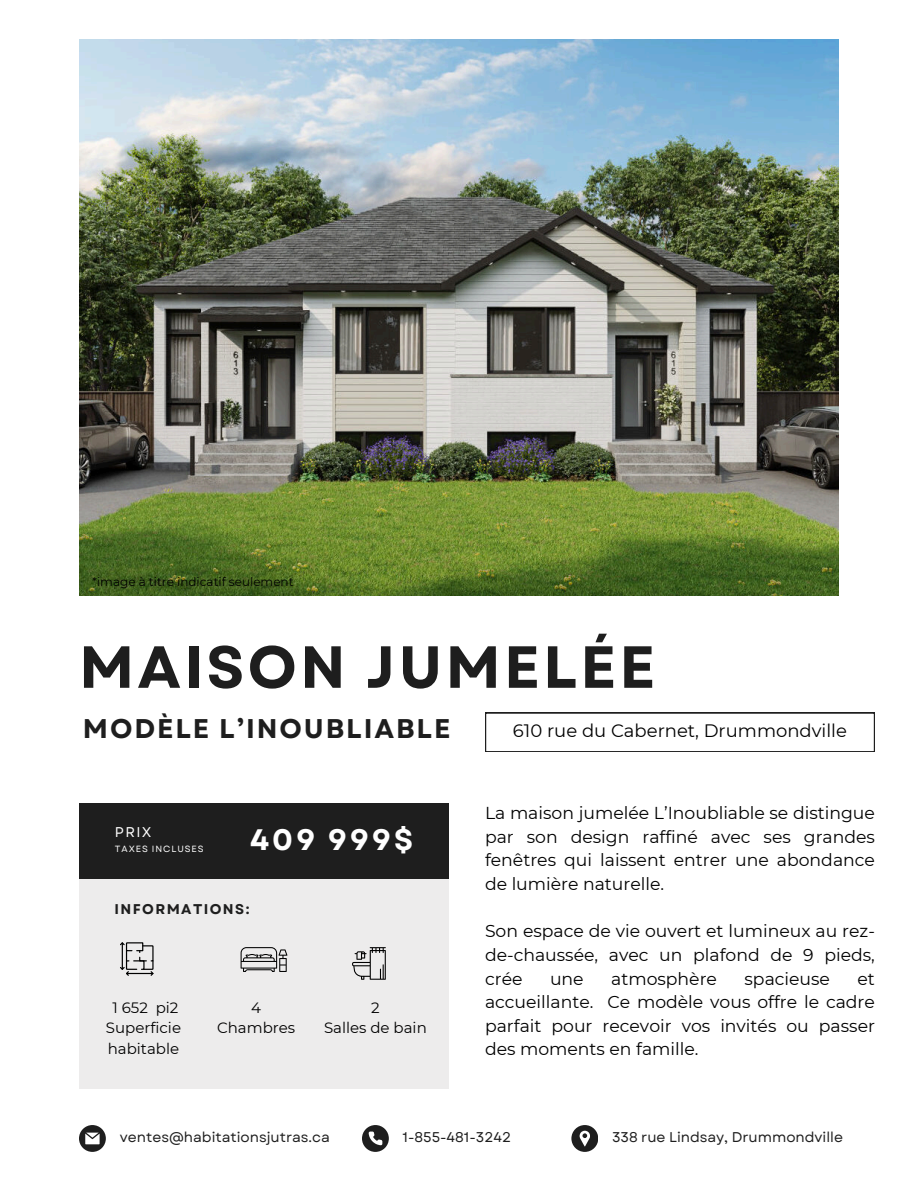
<style>
.page{position:relative;width:918px;height:1188px;background:#fff}
.page>*{position:absolute;margin:0;border:0;box-sizing:border-box;transform-origin:0 0}
.t1{font:700 59.25px "Garet";letter-spacing:.055em;color:#1e1e1e}
.t2{font:700 29.7px "Garet";letter-spacing:.1em;color:#fff}
.t3{font:700 27px "Garet";letter-spacing:.07em;color:#1e1e1e}
.t4{font:18px "Montserrat";color:#000}
.t5{font:17.25px/23.7px "Montserrat";color:#000;text-align:justify}
.t6{font:15px/20.2px "Montserrat";color:#000;text-align:center}
.t7{font:14.1px "Garet";color:#1e1e1e}
.t8{font:700 14.1px "Garet";letter-spacing:.1em;color:#1e1e1e}
.t9{font:14.1px "Garet";color:#fff}
.t10{font:12px "Montserrat";color:#000}
.t11{font:9px "Garet";letter-spacing:.1em;color:#fff}
</style>
<div class="page">
<img style="left:79px;top:40px;width:759px;height:555px">
<div style="left:79px;top:803px;width:370px;height:286px;background:#edecec"></div>
<div style="left:79px;top:803px;width:370px;height:75px;background:#1e1e1e"></div>
<svg style="left:79px;top:1125px;width:27px;height:27px"></svg>
<div style="left:571px;top:1125px;width:27px;height:27px;background:#1e1e1e;border-radius:50%"></div>
<svg style="left:580px;top:1131px;width:10px;height:15px"></svg>
<svg style="left:362px;top:1125px;width:27px;height:27px"></svg>
<svg style="left:120px;top:942px;width:34px;height:34px"></svg>
<svg style="left:241px;top:947px;width:46px;height:25px"></svg>
<svg style="left:352px;top:947px;width:34px;height:33px"></svg>
<svg style="left:485px;top:713px;width:390px;height:39px"></svg>
<p class="t10" style="left:92px;top:573px;width:203px">*image à titre indicatif seulement</p>
<h1 class="t1" style="left:79px;top:630px;width:578px">MAISON JUMELÉE</h1>
<h3 class="t3" style="left:83px;top:712px;width:369px">MODÈLE L’INOUBLIABLE</h3>
<p class="t9" style="left:115px;top:824px;width:38px">PRIX</p>
<p class="t11" style="left:115px;top:844px;width:90px">TAXES INCLUSES</p>
<h2 class="t2" style="left:250px;top:821px;width:164px">409 999$</h2>
<p class="t8" style="left:115px;top:900px;width:136px">INFORMATIONS:</p>
<p class="t6" style="left:106px;top:997px;width:77px">1 652 pi2<br>Superficie habitable</p>
<p class="t6" style="left:217px;top:997px;width:80px">4<br>Chambres</p>
<p class="t6" style="left:324px;top:997px;width:104px">2<br>Salles de bain</p>
<p class="t4" style="left:513px;top:718px;width:336px">610 rue du Cabernet, Drummondville</p>
<p class="t5" style="left:485px;top:801px;width:391px">La maison jumelée L’Inoubliable se distingue par son design raffiné avec ses grandes fenêtres qui laissent entrer une abondance de lumière naturelle.</p>
<p class="t5" style="left:485px;top:919px;width:391px">Son espace de vie ouvert et lumineux au rez&shy;de-chaussée, avec un plafond de 9 pieds, crée</p>
<p class="t5" style="left:550px;top:966px;width:35px">une</p>
<p class="t5" style="left:611px;top:966px;width:107px">atmosphère</p>
<p class="t5" style="left:745px;top:966px;width:87px">spacieuse</p>
<p class="t5" style="left:485px;top:966px;width:391px;text-indent:373px">et accueillante. Ce modèle vous offre le cadre parfait pour recevoir vos invités ou passer des moments en famille.</p>
<p class="t7" style="left:120px;top:1128px;width:212px">ventes@habitationsjutras.ca</p>
<p class="t7" style="left:612px;top:1128px;width:232px">338 rue Lindsay, Drummondville</p>
<p class="t7" style="left:403px;top:1128px;width:110px">1-855-481-3242</p>
</div>
